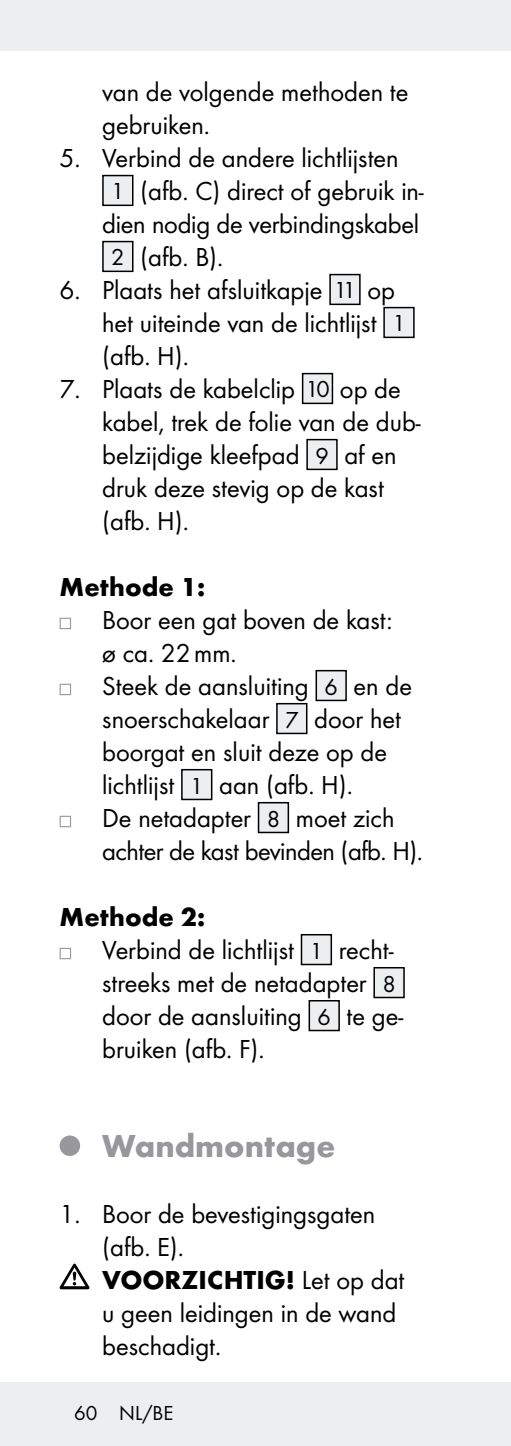
<style>
.page{position:relative;width:511px;height:1446px;background:#fff}
.page>*{position:absolute;margin:0;border:0;box-sizing:border-box;transform-origin:0 0}
.t1{font:700 33px "Futura";color:#97979c}
.t2{font:27px/33px "Futura Boo";color:#000}
.t3{font:700 27px "Futura";color:#000}
.t4{font:21px "Futura Boo";color:#000}
.s1{font-size:24px}
.s2{font-family:"Futura Boo";font-weight:400}
</style>
<div class="page">
<div style="left:0;top:1382px;width:510px;height:64px;background:#eceeef"></div>
<div style="left:0;top:0;width:510px;height:51px;background:#eceeef"></div>
<div style="left:103px;top:176px;width:30px;height:29px;background:#eceeef"></div>
<div style="left:102px;top:175px;width:31px;height:31px;border:2px solid #000"></div>
<div style="left:103px;top:242px;width:30px;height:29px;background:#eceeef"></div>
<div style="left:102px;top:241px;width:31px;height:31px;border:2px solid #000"></div>
<div style="left:330px;top:275px;width:29px;height:29px;background:#eceeef"></div>
<div style="left:329px;top:274px;width:31px;height:31px;border:2px solid #000"></div>
<div style="left:384px;top:308px;width:29px;height:29px;background:#eceeef"></div>
<div style="left:383px;top:307px;width:31px;height:31px;border:2px solid #000"></div>
<div style="left:302px;top:374px;width:30px;height:29px;background:#eceeef"></div>
<div style="left:301px;top:373px;width:32px;height:31px;border:2px solid #000"></div>
<div style="left:307px;top:440px;width:29px;height:29px;background:#eceeef"></div>
<div style="left:306px;top:439px;width:31px;height:31px;border:2px solid #000"></div>
<svg style="left:60px;top:618px;width:11px;height:11px"></svg>
<svg style="left:60px;top:684px;width:11px;height:11px"></svg>
<div style="left:316px;top:671px;width:30px;height:29px;background:#eceeef"></div>
<div style="left:315px;top:670px;width:31px;height:31px;border:2px solid #000"></div>
<div style="left:277px;top:704px;width:29px;height:29px;background:#eceeef"></div>
<div style="left:276px;top:703px;width:31px;height:31px;border:2px solid #000"></div>
<div style="left:182px;top:770px;width:29px;height:29px;background:#eceeef"></div>
<div style="left:181px;top:769px;width:31px;height:31px;border:2px solid #000"></div>
<svg style="left:60px;top:816px;width:11px;height:11px"></svg>
<div style="left:258px;top:803px;width:30px;height:29px;background:#eceeef"></div>
<div style="left:257px;top:802px;width:32px;height:31px;border:2px solid #000"></div>
<svg style="left:60px;top:948px;width:11px;height:11px"></svg>
<div style="left:301px;top:935px;width:30px;height:29px;background:#eceeef"></div>
<div style="left:300px;top:934px;width:32px;height:31px;border:2px solid #000"></div>
<div style="left:374px;top:968px;width:29px;height:29px;background:#eceeef"></div>
<div style="left:373px;top:967px;width:31px;height:31px;border:2px solid #000"></div>
<div style="left:309px;top:1001px;width:30px;height:29px;background:#eceeef"></div>
<div style="left:308px;top:1000px;width:31px;height:31px;border:2px solid #000"></div>
<div style="left:60px;top:1135px;width:20px;height:21px;background:#97979c;border-radius:50%"></div>
<svg style="left:60px;top:1263px;width:29px;height:26px"></svg>
<p class="t2" style="left:102px;top:75px;width:307px">van de volgende methoden te gebruiken.</p>
<p class="t2" style="left:60px;top:141px;width:340px">5. Verbind de andere lichtlijsten</p>
<p class="t2" style="left:111px;top:174px;width:314px"><span class="s1">1</span> (afb. C) direct of gebruik in-</p>
<p class="t2" style="left:102px;top:207px;width:318px">dien nodig de verbindingskabel</p>
<p class="t2" style="left:111px;top:240px;width:114px"><span class="s1">2</span> (afb. B).</p>
<p class="t2" style="left:102px;top:273px;width:305px;text-indent:-43px">6. Plaats het afsluitkapje <span class="s1">11</span> op het uiteinde van de lichtlijst <span class="s1">1 </span>(afb. H).</p>
<p class="t2" style="left:102px;top:372px;width:320px;text-indent:-43px">7. Plaats de kabelclip <span class="s1">10</span> op de kabel, trek de folie van de dub&shy;belzijdige kleefpad <span class="s1">9</span> af en druk deze stevig op de kast (afb. H).</p>
<p class="t3" style="left:60px;top:570px;width:147px">Methode 1:</p>
<p class="t2" style="left:102px;top:603px;width:322px">Boor een gat boven de kast:<br>ø ca. 22mm.<br>Steek de aansluiting <span class="s1">6</span> en de snoerschakelaar <span class="s1">7</span> door het boorgat en sluit deze op de lichtlijst <span class="s1">1</span> aan (afb. H).<br>De netadapter <span class="s1">8</span> moet zich achter de kast bevinden (afb. H).</p>
<p class="t3" style="left:60px;top:900px;width:147px">Methode 2:</p>
<p class="t2" style="left:102px;top:933px;width:302px">Verbind de lichtlijst <span class="s1">1</span> recht&shy;streeks met de netadapter <span class="s1">8 </span>door de aansluiting <span class="s1">6</span> te ge&shy;bruiken (afb. F).</p>
<p class="t1" style="left:102px;top:1126px;width:234px">Wandmontage</p>
<p class="t2" style="left:102px;top:1197px;width:274px;text-indent:-43px">1. Boor de bevestigingsgaten (afb. E).</p>
<p class="t3" style="left:102px;top:1263px;width:303px">VOORZICHTIG! <span class="s2">Let op dat</span></p>
<p class="t2" style="left:102px;top:1296px;width:295px">u geen leidingen in de wand beschadigt.</p>
<p class="t4" style="left:74px;top:1400px;width:100px">60 NL/BE</p>
</div>
